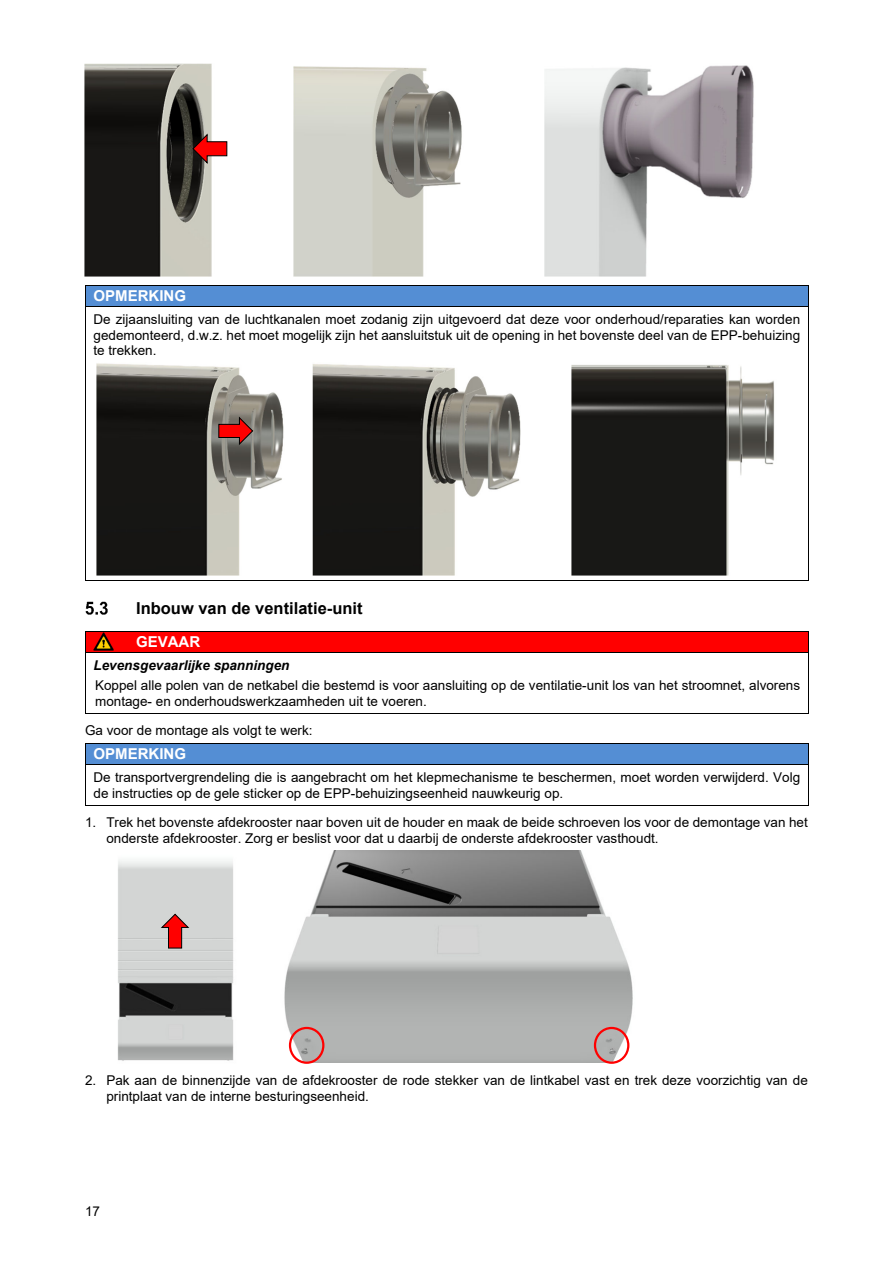
<style>
.page{position:relative;width:893px;height:1263px;background:#fff}
.page>*{position:absolute;margin:0;border:0;box-sizing:border-box;transform-origin:0 0}
.t1{font:700 16.5px "Arial";color:#000}
.t2{font:700 15px "Arial";color:#fff}
.t3{font:13.5px/15.6px "Arial";color:#000}
.t4{font:italic 700 13.5px "Arial";color:#000}
</style>
<div class="page">
<div style="left:86px;top:286px;width:722px;height:20px;background:#548ed4"></div>
<hr style="left:85px;top:285px;width:724px;height:1px;background:#000">
<svg style="left:85px;top:286px;width:1px;height:20px"></svg>
<svg style="left:808px;top:286px;width:1px;height:20px"></svg>
<hr style="left:85px;top:306px;width:724px;height:1px;background:#000">
<hr style="left:85px;top:307px;width:1px;height:273px;background:#000">
<hr style="left:85px;top:580px;width:723px;height:1px;background:#000">
<hr style="left:808px;top:307px;width:1px;height:273px;background:#000">
<img style="left:85px;top:602px;width:23px;height:13px">
<div style="left:86px;top:632px;width:42px;height:20px;background:#f00"></div>
<div style="left:128px;top:632px;width:680px;height:20px;background:#f00"></div>
<hr style="left:85px;top:631px;width:724px;height:1px;background:#000">
<svg style="left:85px;top:632px;width:1px;height:20px"></svg>
<svg style="left:808px;top:632px;width:1px;height:20px"></svg>
<hr style="left:85px;top:652px;width:724px;height:1px;background:#000">
<hr style="left:85px;top:653px;width:1px;height:61px;background:#000">
<hr style="left:85px;top:713px;width:723px;height:1px;background:#000">
<hr style="left:808px;top:653px;width:1px;height:61px;background:#000">
<div style="left:86px;top:744px;width:722px;height:20px;background:#548ed4"></div>
<hr style="left:85px;top:743px;width:724px;height:1px;background:#000">
<svg style="left:85px;top:744px;width:1px;height:20px"></svg>
<svg style="left:808px;top:744px;width:1px;height:20px"></svg>
<hr style="left:85px;top:764px;width:724px;height:1px;background:#000">
<hr style="left:85px;top:765px;width:1px;height:41px;background:#000">
<hr style="left:85px;top:805px;width:723px;height:1px;background:#000">
<hr style="left:808px;top:765px;width:1px;height:41px;background:#000">
<img style="left:293px;top:66px;width:169px;height:211px">
<img style="left:544px;top:65px;width:210px;height:212px">
<img style="left:313px;top:364px;width:208px;height:212px">
<img style="left:572px;top:365px;width:203px;height:211px">
<img style="left:93px;top:633px;width:20px;height:17px">
<img style="left:97px;top:363px;width:187px;height:213px">
<svg style="left:218px;top:417px;width:35px;height:28px"></svg>
<img style="left:85px;top:63px;width:143px;height:214px">
<svg style="left:193px;top:134px;width:34px;height:30px"></svg>
<img style="left:117px;top:860px;width:117px;height:201px">
<svg style="left:161px;top:914px;width:28px;height:34px"></svg>
<img style="left:284px;top:850px;width:349px;height:213px">
<div style="left:289px;top:1027px;width:35px;height:37px;border:2px solid #f00;border-radius:50%"></div>
<div style="left:594px;top:1027px;width:35px;height:37px;border:2px solid #f00;border-radius:50%"></div>
<p class="t2" style="left:94px;top:288px;width:94px">OPMERKING</p>
<p class="t3" style="left:94px;top:312px;width:708px;text-align:justify">De zijaansluiting van de luchtkanalen moet zodanig zijn uitgevoerd dat deze voor onderhoud/reparaties kan worden gedemonteerd, d.w.z. het moet mogelijk zijn het aansluitstuk uit de opening in het bovenste deel van de EPP-behuizing te trekken.</p>
<p class="t1" style="left:136px;top:599px;width:228px">Inbouw van de ventilatie-unit</p>
<p class="t2" style="left:136px;top:634px;width:66px">GEVAAR</p>
<p class="t4" style="left:94px;top:658px;width:197px">Levensgevaarlijke spanningen</p>
<p class="t3" style="left:95px;top:678px;width:706px">Koppel alle polen van de netkabel die bestemd is voor aansluiting op de ventilatie-unit los van het stroomnet, alvorens montage- en onderhoudswerkzaamheden uit te voeren.</p>
<p class="t3" style="left:85px;top:723px;width:229px">Ga voor de montage als volgt te werk:</p>
<p class="t2" style="left:94px;top:746px;width:94px">OPMERKING</p>
<p class="t3" style="left:94px;top:769px;width:708px">De transportvergrendeling die is aangebracht om het klepmechanisme te beschermen, moet worden verwijderd. Volg de instructies op de gele sticker op de EPP-behuizingseenheid nauwkeurig op.</p>
<p class="t3" style="left:106px;top:815px;width:703px;text-indent:-21px">1. Trek het bovenste afdekrooster naar boven uit de houder en maak de beide schroeven los voor de demontage van het onderste afdekrooster. Zorg er beslist voor dat u daarbij de onderste afdekrooster vasthoudt.</p>
<p class="t3" style="left:106px;top:1073px;width:703px;text-indent:-21px">2. Pak aan de binnenzijde van de afdekrooster de rode stekker van de lintkabel vast en trek deze voorzichtig van de printplaat van de interne besturingseenheid.</p>
<p class="t3" style="left:85px;top:1203px;width:16px">17</p>
</div>
